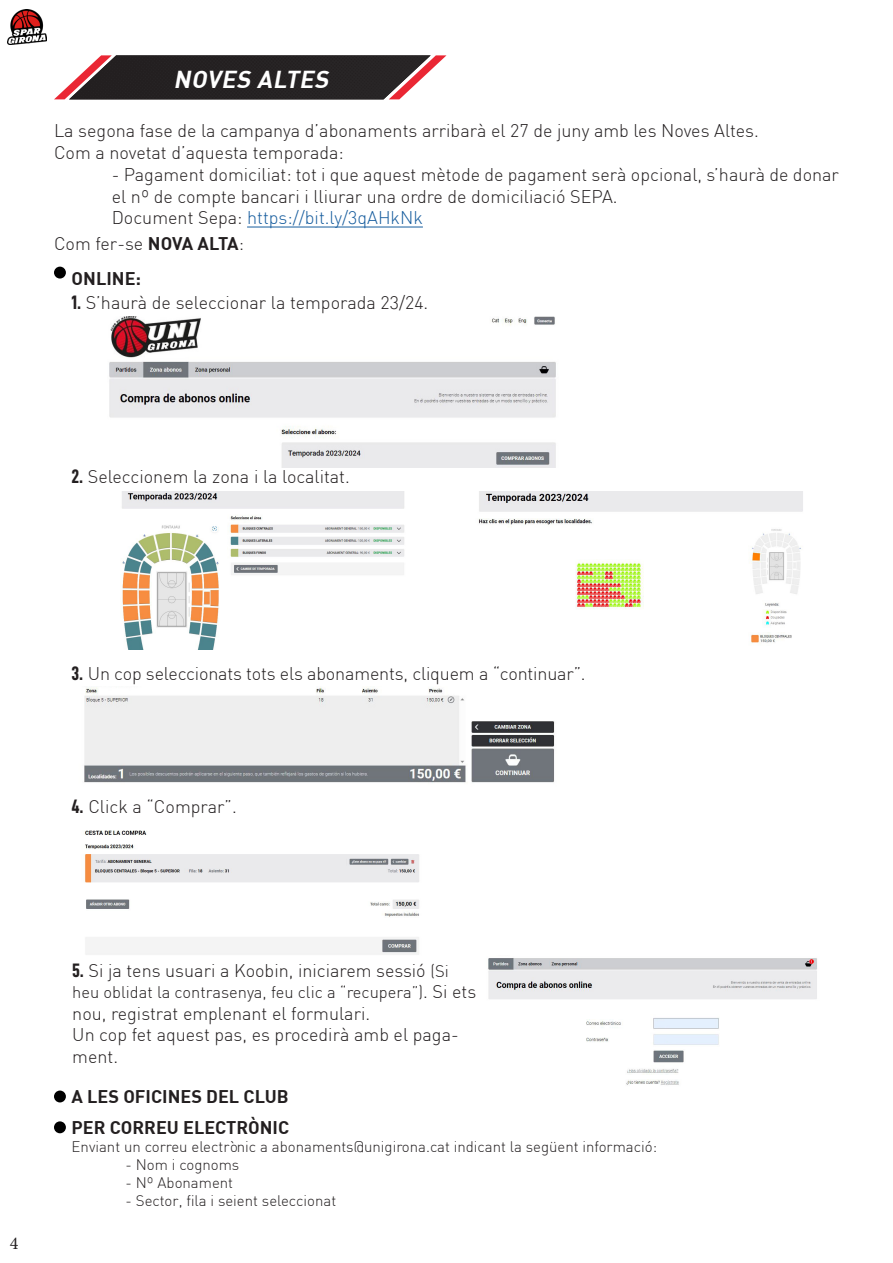
<style>
.page{position:relative;width:893px;height:1263px;background:#fff}
.page>*{position:absolute;margin:0;border:0;box-sizing:border-box;transform-origin:0 0}
.t1{font:italic 700 24px "DIN";color:#fff}
.t2{font:300 18px/21.6px "DIN";color:#231f20}
.t3{font:700 18px "DIN";color:#231f20}
.t4{font:300 18px "DIN";color:#175d9e}
.t5{font:18px "Minion Pro";color:#231f20}
.t6{font:300 16.5px "DIN";color:#231f20}
.t7{font:300 15px "DIN";color:#231f20}
.s1{color:#231f20}
.s2{font-weight:700}
.s3{font-family:"D DIN Condensed Bold";font-weight:400;font-size:19.5px}
.s4{font-size:16.5px}
.s5{font-size:18px}
</style>
<div class="page">
<img style="left:8px;top:9px;width:38px;height:36px">
<svg style="left:54px;top:55px;width:392px;height:44px;background:#4f4243"></svg>
<hr style="left:247px;top:227px;width:176px;height:1px;background:#175d9e">
<div style="left:54px;top:1090px;width:12px;height:12px;background:#000;border-radius:50%"></div>
<div style="left:54px;top:1121px;width:12px;height:12px;background:#000;border-radius:50%"></div>
<div style="left:54px;top:267px;width:12px;height:12px;background:#000;border-radius:50%"></div>
<img style="left:109px;top:316px;width:447px;height:151px">
<img style="left:122px;top:491px;width:282px;height:159px">
<img style="left:479px;top:491px;width:324px;height:152px">
<img style="left:84px;top:687px;width:471px;height:96px">
<img style="left:85px;top:830px;width:334px;height:125px">
<img style="left:488px;top:958px;width:329px;height:127px">
<p class="t1" style="left:174px;top:64px;width:162px">NOVES ALTES</p>
<p class="t2" style="left:54px;top:120px;width:706px">La segona fase de la campanya d’abonaments arribarà el 27 de juny amb les Noves Altes.</p>
<p class="t2" style="left:54px;top:141px;width:291px">Com a novetat d’aquesta temporada:</p>
<p class="t2" style="left:112px;top:164px;width:729px">- Pagament domiciliat: tot i que aquest mètode de pagament serà opcional, s’haurà de donar el nº de compte bancari i lliurar una ordre de domiciliació SEPA.</p>
<p class="t4" style="left:112px;top:207px;width:313px"><span class="s1">Document Sepa:</span> https://bit.ly/3qAHkNk</p>
<p class="t2" style="left:54px;top:233px;width:191px">Com fer-se <span class="s2">NOVA ALTA</span>:</p>
<p class="t3" style="left:72px;top:267px;width:71px">ONLINE:</p>
<p class="t2" style="left:72px;top:291px;width:358px"><span class="s3">1.</span> S’haurà de seleccionar la temporada 23/24.</p>
<p class="t2" style="left:72px;top:466px;width:280px"><span class="s3">2.</span> Seleccionem la zona i la localitat.</p>
<p class="t2" style="left:72px;top:662px;width:516px"><span class="s3">3.</span> Un cop seleccionats tots els abonaments, cliquem a “continuar”.</p>
<p class="t2" style="left:72px;top:795px;width:167px"><span class="s3">4.</span> Click a “Comprar”.</p>
<p class="t5" style="left:10px;top:1231px;width:10px">4</p>
<p class="t2" style="left:72px;top:959px;width:378px"><span class="s3">5.</span> Si ja tens usuari a Koobin, iniciarem sessió <span class="s4">(Si</span></p>
<p class="t6" style="left:72px;top:982px;width:406px">heu oblidat la contrasenya, feu clic a “recupera”)<span class="s5">. Si ets</span></p>
<p class="t2" style="left:72px;top:1002px;width:299px">nou, registrat emplenant el formulari.</p>
<p class="t2" style="left:72px;top:1024px;width:388px">Un cop fet aquest pas, es procedirà amb el paga&shy;ment.</p>
<p class="t3" style="left:72px;top:1085px;width:219px">A LES OFICINES DEL CLUB</p>
<p class="t3" style="left:72px;top:1116px;width:219px">PER CORREU ELECTRÒNIC</p>
<p class="t7" style="left:72px;top:1137px;width:587px">Enviant un correu electrònic a abonaments@unigirona.cat indicant la següent informació:</p>
<p class="t7" style="left:126px;top:1155px;width:115px">- Nom i cognoms</p>
<p class="t7" style="left:126px;top:1173px;width:109px">- Nº Abonament</p>
<p class="t7" style="left:126px;top:1191px;width:212px">- Sector, fila i seient seleccionat</p>
</div>
